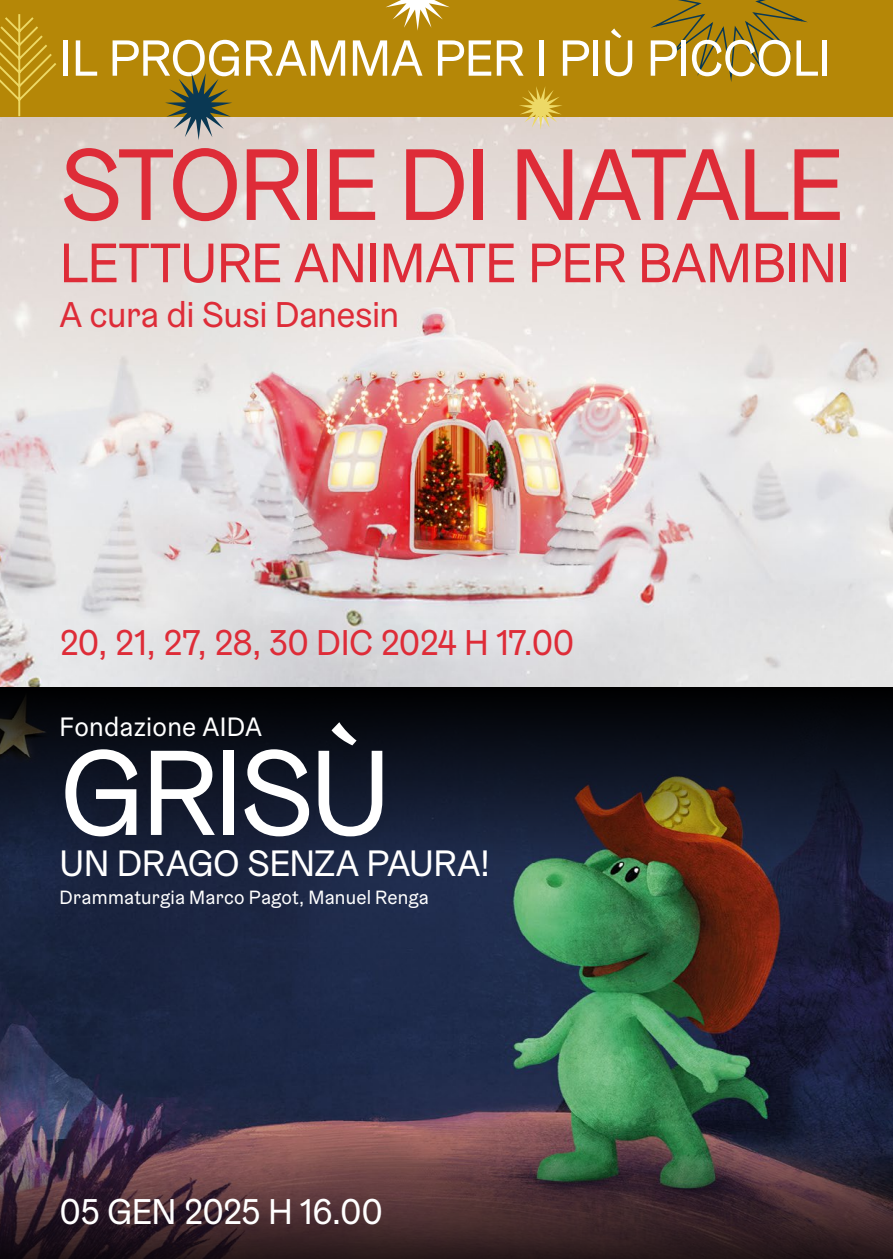
<style>
.page{position:relative;width:893px;height:1259px;background:#fff}
.page>*{position:absolute;margin:0;border:0;box-sizing:border-box;transform-origin:0 0}
.t1{font:121.5px "Graebenbach";letter-spacing:-.035em;color:#fff}
.t2{font:102px "Graebenbach";letter-spacing:-.03em;color:#de2c38}
.t3{font:55.8px "Graebenbach";letter-spacing:-.015em;color:#de2c38}
.t4{font:51px "Graebenbach";letter-spacing:-.01em;color:#fff}
.t5{font:36.9px "Graebenbach";letter-spacing:-.015em;color:#fff}
.t6{font:36px "Graebenbach";letter-spacing:-.02em;color:#de2c38}
.t7{font:36px "Graebenbach";letter-spacing:-.02em;color:#fff}
.t8{font:26.7px "Graebenbach";letter-spacing:.01em;color:#fff}
.t9{font:19.2px "Graebenbach";letter-spacing:.01em;color:#fff}
</style>
<div class="page">
<img style="left:0;top:116px;width:893px;height:1003px">
<svg style="left:0;top:685px;width:893px;height:178px;background:#171923"></svg>
<svg style="left:0;top:1119px;width:893px;height:140px;background:#4a353a"></svg>
<div style="left:0;top:0;width:893px;height:116px;background:#b58707"></div>
<svg style="left:651px;top:0;width:157px;height:82px"></svg>
<svg style="left:0;top:14px;width:58px;height:104px"></svg>
<svg style="left:386px;top:0;width:64px;height:31px"></svg>
<svg style="left:519px;top:87px;width:44px;height:43px"></svg>
<svg style="left:165px;top:73px;width:67px;height:67px"></svg>
<h3 class="t4" style="left:60px;top:26px;width:773px">IL PROGRAMMA PER I PIÙ PICCOLI</h3>
<h2 class="t2" style="left:60px;top:121px;width:786px">STORIE DI NATALE</h2>
<h3 class="t3" style="left:60px;top:228px;width:792px">LETTURE ANIMATE PER BAMBINI</h3>
<p class="t6" style="left:60px;top:292px;width:341px">A cura di Susi Danesin</p>
<p class="t6" style="left:60px;top:620px;width:516px">20, 21, 27, 28, 30 DIC 2024 H 17.00</p>
<p class="t8" style="left:60px;top:710px;width:204px">Fondazione AIDA</p>
<h1 class="t1" style="left:60px;top:717px;width:333px">GRISÙ</h1>
<p class="t5" style="left:60px;top:840px;width:432px">UN DRAGO SENZA PAURA!</p>
<p class="t9" style="left:60px;top:885px;width:371px">Drammaturgia Marco Pagot, Manuel Renga</p>
<p class="t7" style="left:60px;top:1189px;width:325px">05 GEN 2025 H 16.00</p>
</div>
